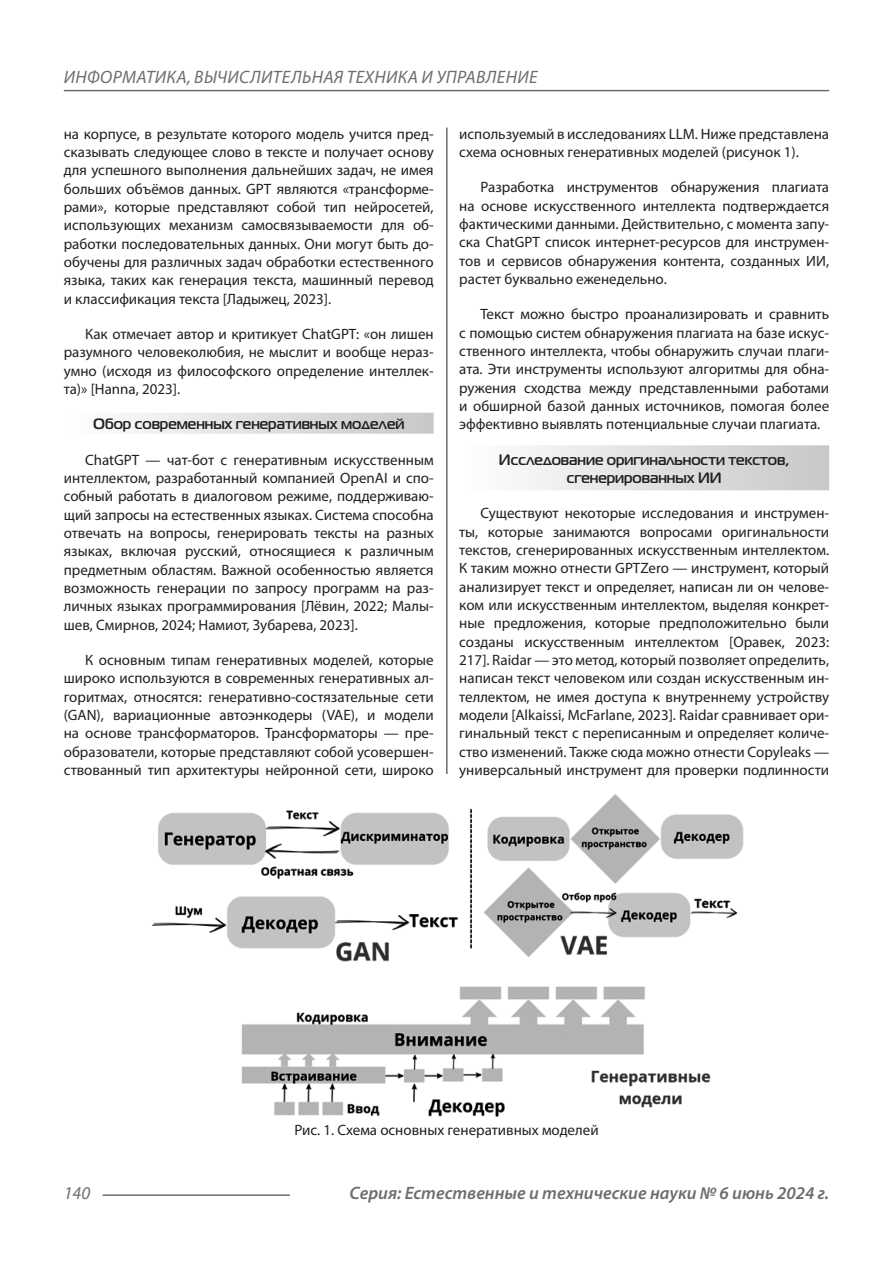
<style>
.page{position:relative;width:893px;height:1263px;background:#fff}
.page>*{position:absolute;margin:0;border:0;box-sizing:border-box;transform-origin:0 0}
.t1{font:italic 18px "Myriad Pro";letter-spacing:.02em;color:#6c6d70}
.t2{font:italic 600 18px "Myriad Pro";color:#6c6d70}
.Статья_текст{font:15px/18.3px "Myriad Pro";color:#231f20;text-align:justify}
.Статья_подзаголовок{font:700 15px/18.3px "Magistral C";color:#231f20;text-align:center}
</style>
<div class="page">
<hr style="left:446px;top:128px;width:1px;height:1007px;background:#231f20">
<hr style="left:103px;top:1194px;width:187px;height:2px;background:#6c6d70">
<hr style="left:64px;top:90px;width:765px;height:1px;background:#6c6d70">
<div style="left:64px;top:413px;width:370px;height:21px;background:linear-gradient(to right,#fefeff,#c6c8ca)"></div>
<div style="left:459px;top:445px;width:370px;height:45px;background:linear-gradient(to right,#fefeff,#c6c8ca)"></div>
<img style="left:151px;top:793px;width:593px;height:324px">
<div style="left:440px;top:774px;width:12px;height:19px;background:#fff"></div>
<p class="t1" style="left:64px;top:66px;width:475px">ИНФОРМАТИКА, ВЫЧИСЛИТЕЛЬНАЯ ТЕХНИКА И УПРАВЛЕНИЕ</p>
<p class="Статья_текст" style="left:64px;top:124px;width:371px">на корпусе, в результате которого модель учится пред&shy;сказывать следующее слово в тексте и получает основу для успешного выполнения дальнейших задач, не имея больших объёмов данных. GPT являются «трансформе&shy;рами», которые представляют собой тип нейросетей, использующих механизм самосвязываемости для об&shy;работки последовательных данных. Они могут быть до&shy;обучены для различных задач обработки естественного языка, таких как генерация текста, машинный перевод и классификация текста [Ладыжец, 2023].</p>
<p class="Статья_текст" style="left:64px;top:325px;width:371px;text-indent:21px">Как отмечает автор и критикует ChatGPT: «он лишен разумного человеколюбия, не мыслит и вообще нераз&shy;умно (исходя из философского определение интеллек&shy;та)» [Hanna, 2023].</p>
<p class="Статья_подзаголовок" style="left:93px;top:415px;width:313px">Обор современных генеративных моделей</p>
<p class="Статья_текст" style="left:64px;top:450px;width:371px;text-indent:21px">ChatGPT — чат-бот с генеративным искусственным интеллектом, разработанный компанией OpenAI и спо&shy;собный работать в диалоговом режиме, поддерживаю&shy;щий запросы на естественных языках. Система способна отвечать на вопросы, генерировать тексты на разных языках, включая русский, относящиеся к различным предметным областям. Важной особенностью является возможность генерации по запросу программ на раз&shy;личных языках программирования [Лёвин, 2022; Малы&shy;шев, Смирнов, 2024; Намиот, Зубарева, 2023].</p>
<p class="Статья_текст" style="left:64px;top:651px;width:371px;text-indent:21px">К основным типам генеративных моделей, которые широко используются в современных генеративных ал&shy;горитмах, относятся: генеративно-состязательные сети (GAN), вариационные автоэнкодеры (VAE), и модели на основе трансформаторов. Трансформаторы — пре&shy;образователи, которые представляют собой усовершен&shy;ствованный тип архитектуры нейронной сети, широко</p>
<p class="Статья_текст" style="left:459px;top:124px;width:371px">используемый в исследованиях LLM. Ниже представлена схема основных генеративных моделей (рисунок 1).</p>
<p class="Статья_текст" style="left:459px;top:178px;width:371px;text-indent:21px">Разработка инструментов обнаружения плагиата на основе искусственного интеллекта подтверждается фактическими данными. Действительно, с момента запу&shy;ска ChatGPT список интернет-ресурсов для инструмен&shy;тов и сервисов обнаружения контента, созданных ИИ, растет буквально еженедельно.</p>
<p class="Статья_текст" style="left:459px;top:305px;width:371px;text-indent:21px">Текст можно быстро проанализировать и сравнить с помощью систем обнаружения плагиата на базе искус&shy;ственного интеллекта, чтобы обнаружить случаи плаги&shy;ата. Эти инструменты используют алгоритмы для обна&shy;ружения сходства между представленными работами и обширной базой данных источников, помогая более эффективно выявлять потенциальные случаи плагиата.</p>
<p class="Статья_подзаголовок" style="left:499px;top:450px;width:292px">Исследование оригинальности текстов, сгенерированных ИИ</p>
<p class="Статья_текст" style="left:459px;top:504px;width:371px;text-indent:21px">Существуют некоторые исследования и инструмен&shy;ты, которые занимаются вопросами оригинальности текстов, сгенерированных искусственным интеллектом.<br>К таким можно отнести GPTZero — инструмент, который анализирует текст и определяет, написан ли он челове&shy;ком или искусственным интеллектом, выделяя конкрет&shy;ные предложения, которые предположительно были созданы искусственным интеллектом [Оравек, 2023:<br>217]. Raidar — это метод, который позволяет определить, написан текст человеком или создан искусственным ин&shy;теллектом, не имея доступа к внутреннему устройству модели [Alkaissi, McFarlane, 2023]. Raidar сравнивает ори&shy;гинальный текст с переписанным и определяет количе&shy;ство изменений. Также сюда можно отнести Copyleaks — универсальный инструмент для проверки подлинности</p>
<p class="Статья_текст" style="left:294px;top:1121px;width:306px">Рис. 1. Схема основных генеративных моделей</p>
<p class="t1" style="left:64px;top:1182px;width:28px">140</p>
<p class="t2" style="left:350px;top:1182px;width:481px">Серия: Естественные и технические науки № 6 июнь 2024 г.</p>
</div>
